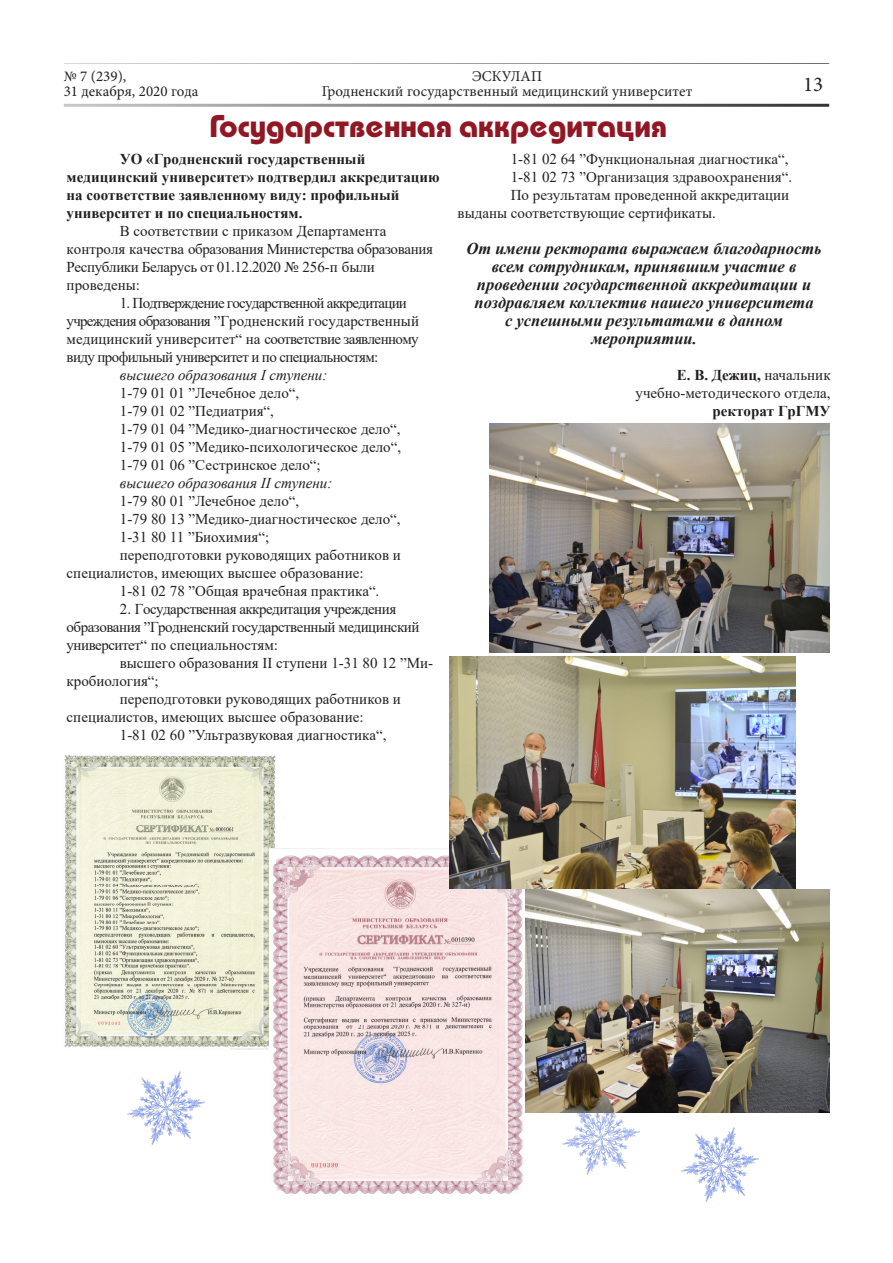
<style>
.page{position:relative;width:893px;height:1263px;background:#fff}
.page>*{position:absolute;margin:0;border:0;box-sizing:border-box;transform-origin:0 0}
.titul_Franklin_Gothi{font:700 31.5px "Bauhaus C";color:#911724}
.t1{font:21px "Minion Pro";color:#231f20}
.t2{font:italic 700 16.5px/18px "Times New Roman";color:#231f20;text-align:center}
.t3{font:15px/18px "Times New Roman";color:#231f20}
.t4{font:15px/18px "Times New Roman";letter-spacing:-.04em;color:#231f20}
.t5{font:700 15px/18px "Times New Roman";color:#231f20}
.t6{font:15px/18px "Times New Roman";letter-spacing:-.035em;color:#231f20}
.t7{font:15px/15px "Minion Pro";color:#231f20}
.t8{font:italic 15px "Times New Roman";color:#231f20}
.s1{font-weight:400}
</style>
<div class="page">
<hr style="left:64px;top:104px;width:765px;height:3px;background:#000">
<hr style="left:64px;top:64px;width:765px;height:1px;background:#000">
<img style="left:681px;top:1127px;width:77px;height:75px">
<img style="left:128px;top:1071px;width:77px;height:74px">
<img style="left:562px;top:1112px;width:77px;height:63px">
<img style="left:64px;top:755px;width:224px;height:294px">
<img style="left:269px;top:849px;width:254px;height:344px">
<img style="left:526px;top:889px;width:303px;height:223px">
<img style="left:490px;top:423px;width:339px;height:230px">
<img style="left:450px;top:656px;width:346px;height:233px">
<p class="t7" style="left:64px;top:69px;width:136px">№ 7 (239),<br>31 декабря, 2020 года</p>
<p class="t7" style="left:322px;top:69px;width:372px;text-align:center">ЭСКУЛАП<br>Гродненский государственный медицинский университет</p>
<p class="titul_Franklin_Gothi" style="left:209px;top:108px;width:459px">Государственная аккредитация</p>
<h2 class="t1" style="left:803px;top:70px;width:22px">13</h2>
<p class="t5" style="left:67px;top:149px;width:374px;text-indent:53px">УО «Гродненский государственный медицинский университет» подтвердил аккредитацию на соответствие заявленному виду: профильный университет и по специальностям.</p>
<p class="t3" style="left:67px;top:221px;width:368px;text-indent:53px">В соответствии с приказом Департамента контроля качества образования Министерства образования Республики Беларусь от 01.12.2020 № 256-п были проведены:</p>
<p class="t4" style="left:67px;top:293px;width:354px;text-indent:53px">1. Подтверждение государственной аккредитации учреждения образования ”Гродненский государственный медицинский университет“ на соответствие заявленному виду профильный университет и по специальностям:</p>
<p class="t8" style="left:120px;top:364px;width:209px">высшего образования I ступени:</p>
<p class="t3" style="left:120px;top:383px;width:181px">1-79 01 01 ”Лечебное дело“,</p>
<p class="t3" style="left:120px;top:401px;width:156px">1-79 01 02 ”Педиатрия“,</p>
<p class="t3" style="left:120px;top:419px;width:282px">1-79 01 04 ”Медико-диагностическое дело“,</p>
<p class="t3" style="left:120px;top:437px;width:283px">1-79 01 05 ”Медико-психологическое дело“,</p>
<p class="t3" style="left:120px;top:455px;width:202px">1-79 01 06 ”Сестринское дело“;</p>
<p class="t8" style="left:120px;top:472px;width:214px">высшего образования II ступени:</p>
<p class="t3" style="left:120px;top:491px;width:181px">1-79 80 01 ”Лечебное дело“,</p>
<p class="t3" style="left:120px;top:509px;width:282px">1-79 80 13 ”Медико-диагностическое дело“,</p>
<p class="t3" style="left:120px;top:527px;width:151px">1-31 80 11 ”Биохимия“;</p>
<p class="t3" style="left:67px;top:545px;width:336px;text-indent:53px">переподготовки руководящих работников и специалистов, имеющих высшее образование:</p>
<p class="t3" style="left:120px;top:581px;width:261px">1-81 02 78 ”Общая врачебная практика“.</p>
<p class="t6" style="left:67px;top:599px;width:354px;text-indent:53px">2. Государственная аккредитация учреждения образования ”Гродненский государственный медицинский университет“ по специальностям:</p>
<p class="t3" style="left:67px;top:653px;width:368px;text-indent:53px">высшего образования II ступени 1-31 80 12 ”Ми&shy;кробиология“;</p>
<p class="t3" style="left:67px;top:689px;width:336px;text-indent:53px">переподготовки руководящих работников и специалистов, имеющих высшее образование:</p>
<p class="t3" style="left:120px;top:725px;width:268px">1-81 02 60 ”Ультразвуковая диагностика“,</p>
<p class="t3" style="left:511px;top:149px;width:279px">1-81 02 64 ”Функциональная диагностика“,</p>
<p class="t3" style="left:511px;top:167px;width:283px">1-81 02 73 ”Организация здравоохранения“.</p>
<p class="t3" style="left:458px;top:185px;width:333px;text-indent:53px">По результатам проведенной аккредитации выданы соответствующие сертификаты.</p>
<p class="t2" style="left:466px;top:239px;width:357px">От имени ректората выражаем благодарность всем сотрудникам, принявшим участие в проведении государственной аккредитации и поздравляем коллектив нашего университета<br>с успешными результатами в данном мероприятии.</p>
<p class="t5" style="left:677px;top:365px;width:155px">Е. В. Дежиц, <span class="s1">начальник</span></p>
<p class="t3" style="left:636px;top:383px;width:197px">учебно-методического отдела,</p>
<p class="t5" style="left:712px;top:401px;width:120px">ректорат ГрГМУ</p>
</div>
